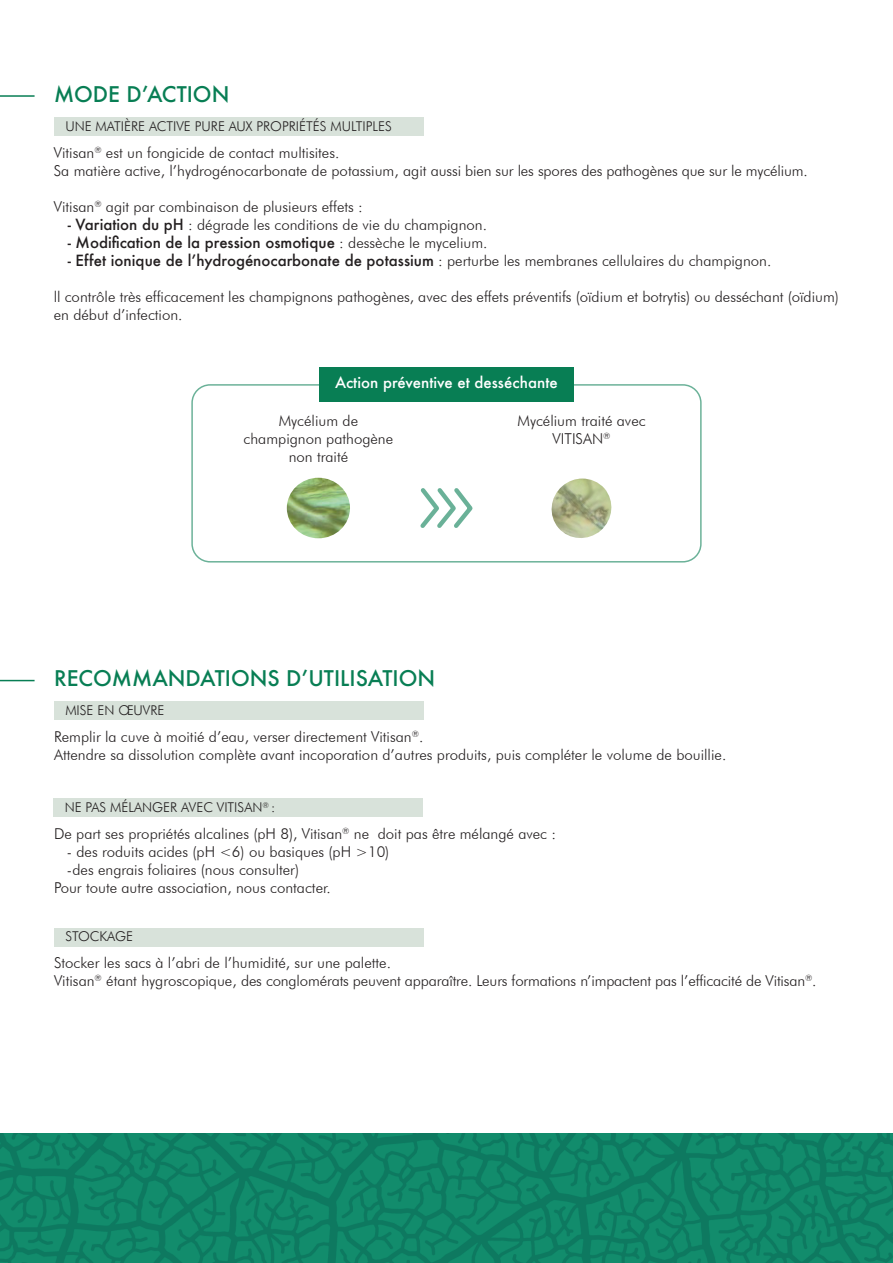
<style>
.page{position:relative;width:893px;height:1263px;background:#fff}
.page>*{position:absolute;margin:0;border:0;box-sizing:border-box;transform-origin:0 0}
.t1{font:500 21px "Futura";color:#087e54}
.t2{font:300 15px/18px "Futura BT";color:#231f20}
.t3{font:500 15px "Futura";color:#231f20}
.t4{font:500 15px "Futura";color:#fff}
.t5{font:300 13.5px "Futura BT";color:#231f20}
.s1{font-family:"Futura";font-weight:500}
.s2{font-family:"Futura BT";font-weight:300}
</style>
<div class="page">
<img style="left:0;top:1133px;width:893px;height:130px">
<div style="left:191px;top:384px;width:511px;height:178px;border:2px solid #087e54;border-radius:18px"></div>
<hr style="left:0;top:95px;width:35px;height:2px;background:#087e54">
<img style="left:287px;top:478px;width:63px;height:60px">
<img style="left:551px;top:479px;width:61px;height:59px">
<img style="left:578px;top:511px;width:34px;height:27px">
<svg style="left:420px;top:488px;width:53px;height:40px"></svg>
<div style="left:319px;top:367px;width:255px;height:34px;background:#087e54"></div>
<div style="left:54px;top:118px;width:369px;height:18px;background:#d8e2da"></div>
<hr style="left:0;top:680px;width:35px;height:1px;background:#087e54">
<div style="left:54px;top:701px;width:369px;height:19px;background:#d8e2da"></div>
<div style="left:53px;top:798px;width:369px;height:19px;background:#d8e2da"></div>
<div style="left:54px;top:928px;width:369px;height:18px;background:#d8e2da"></div>
<h1 class="t1" style="left:54px;top:80px;width:177px">MODE D’ACTION</h1>
<p class="t5" style="left:65px;top:118px;width:328px">UNE MATIÈRE ACTIVE PURE AUX PROPRIÉTÉS MULTIPLES</p>
<p class="t2" style="left:54px;top:144px;width:755px">Vitisan<sup>®</sup> est un fongicide de contact multisites.<br>Sa matière active, l’hydrogénocarbonate de potassium, agit aussi bien sur les spores des pathogènes que sur le mycélium.</p>
<p class="t2" style="left:54px;top:198px;width:311px">Vitisan<sup>®</sup> agit par combinaison de plusieurs effets :</p>
<p class="t2" style="left:68px;top:216px;width:421px"><span class="s1">- Variation du pH</span> : dégrade les conditions de vie du champignon.</p>
<p class="t3" style="left:68px;top:232px;width:421px">- Modification de la pression osmotique <span class="s2">: dessèche le mycelium.</span></p>
<p class="t3" style="left:68px;top:250px;width:705px">- Effet ionique de l’hydrogénocarbonate de potassium <span class="s2">: perturbe les membranes cellulaires du champignon.</span></p>
<p class="t2" style="left:54px;top:288px;width:787px">ll contrôle très efficacement les champignons pathogènes, avec des effets préventifs (oïdium et botrytis) ou desséchant (oïdium) en début d’infection.</p>
<p class="t4" style="left:335px;top:372px;width:224px">Action préventive et desséchante</p>
<p class="t2" style="left:244px;top:411px;width:151px;text-align:center">Mycélium de champignon pathogène non traité</p>
<p class="t2" style="left:517px;top:411px;width:130px;text-align:center">Mycélium traité avec<br>VITISAN<sup>®</sup></p>
<h1 class="t1" style="left:54px;top:664px;width:383px">RECOMMANDATIONS D’UTILISATION</h1>
<p class="t5" style="left:65px;top:702px;width:101px">MISE EN ŒUVRE</p>
<p class="t2" style="left:54px;top:727px;width:674px">Remplir la cuve à moitié d’eau, verser directement Vitisan<sup>®</sup>.<br>Attendre sa dissolution complète avant incoporation d’autres produits, puis compléter le volume de bouillie.</p>
<p class="t5" style="left:65px;top:799px;width:212px">NE PAS MÉLANGER AVEC VITISAN<sup>®</sup> :</p>
<p class="t2" style="left:54px;top:825px;width:504px">De part ses propriétés alcalines (pH 8), Vitisan<sup>®</sup> ne doit pas être mélangé avec :</p>
<p class="t2" style="left:67px;top:843px;width:324px">- des roduits acides (pH &lt;6) ou basiques (pH &gt;10)</p>
<p class="t2" style="left:67px;top:861px;width:234px">-des engrais foliaires (nous consulter)</p>
<p class="t2" style="left:54px;top:879px;width:278px">Pour toute autre association, nous contacter.</p>
<p class="t5" style="left:65px;top:928px;width:69px">STOCKAGE</p>
<p class="t2" style="left:54px;top:954px;width:764px">Stocker les sacs à l’abri de l’humidité, sur une palette.<br>Vitisan<sup>®</sup> étant hygroscopique, des conglomérats peuvent apparaître. Leurs formations n’impactent pas l’efficacité de Vitisan<sup>®</sup>.</p>
</div>
